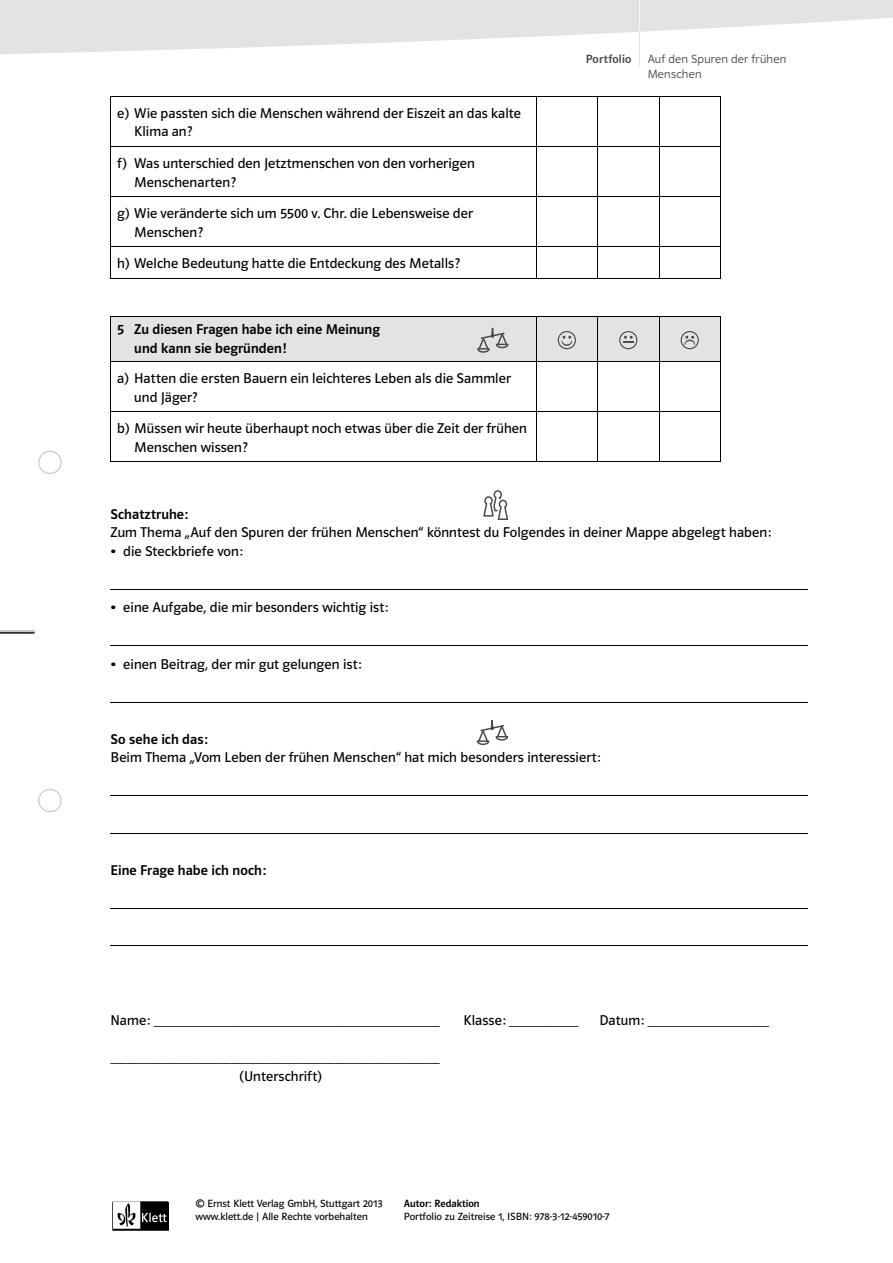
<style>
.page{position:relative;width:893px;height:1263px;background:#fff}
.page>*{position:absolute;margin:0;border:0;box-sizing:border-box;transform-origin:0 0}
.t1{font:14.25px/18.8px "Polo ST11 K Buch";letter-spacing:.005em;color:#000}
.t2{font:14.25px/18.8px "Polo ST11 K Krftg";letter-spacing:.005em;color:#000}
.t3{font:12px/15px "Polo ST11 K Leicht";letter-spacing:.02em;color:#4a4a49}
.t4{font:12px "Polo ST11 K Krftg";letter-spacing:.01em;color:#4a4a49}
.t5{font:10.5px/12.8px "Polo ST11 K Buch";color:#000}
.t6{font:10.5px "Polo ST11 K Krftg";color:#000}
.s1{font-family:"Polo ST11 K Krftg"}
</style>
<div class="page">
<img style="left:0;top:632px;width:34px;height:1px">
<hr style="left:0;top:631px;width:34px;height:1px;background:#c6c6c6">
<svg style="left:38px;top:451px;width:24px;height:23px"></svg>
<svg style="left:38px;top:789px;width:24px;height:23px"></svg>
<hr style="left:111px;top:589px;width:697px;height:1px;background:#000">
<hr style="left:111px;top:645px;width:697px;height:1px;background:#000">
<hr style="left:111px;top:702px;width:697px;height:1px;background:#000">
<hr style="left:111px;top:795px;width:697px;height:1px;background:#000">
<hr style="left:111px;top:833px;width:697px;height:1px;background:#000">
<hr style="left:111px;top:908px;width:697px;height:1px;background:#000">
<hr style="left:111px;top:945px;width:697px;height:1px;background:#000">
<hr style="left:111px;top:96px;width:425px;height:1px;background:#000">
<hr style="left:536px;top:97px;width:1px;height:49px;background:#000">
<hr style="left:597px;top:97px;width:1px;height:49px;background:#000">
<hr style="left:659px;top:97px;width:1px;height:49px;background:#000">
<hr style="left:111px;top:146px;width:425px;height:1px;background:#000">
<hr style="left:536px;top:147px;width:1px;height:49px;background:#000">
<hr style="left:597px;top:147px;width:1px;height:49px;background:#000">
<hr style="left:659px;top:147px;width:1px;height:49px;background:#000">
<hr style="left:111px;top:196px;width:425px;height:1px;background:#000">
<hr style="left:536px;top:197px;width:1px;height:49px;background:#000">
<hr style="left:597px;top:197px;width:1px;height:49px;background:#000">
<hr style="left:659px;top:197px;width:1px;height:49px;background:#000">
<hr style="left:111px;top:246px;width:425px;height:1px;background:#000">
<hr style="left:536px;top:247px;width:1px;height:31px;background:#000">
<hr style="left:597px;top:247px;width:1px;height:31px;background:#000">
<hr style="left:659px;top:247px;width:1px;height:31px;background:#000">
<hr style="left:111px;top:278px;width:425px;height:1px;background:#000">
<hr style="left:111px;top:97px;width:1px;height:49px;background:#000">
<hr style="left:720px;top:97px;width:1px;height:49px;background:#000">
<hr style="left:111px;top:147px;width:1px;height:49px;background:#000">
<hr style="left:720px;top:147px;width:1px;height:49px;background:#000">
<hr style="left:111px;top:197px;width:1px;height:49px;background:#000">
<hr style="left:720px;top:197px;width:1px;height:49px;background:#000">
<hr style="left:111px;top:247px;width:1px;height:31px;background:#000">
<hr style="left:720px;top:247px;width:1px;height:31px;background:#000">
<hr style="left:536px;top:96px;width:62px;height:1px;background:#000">
<hr style="left:598px;top:96px;width:61px;height:1px;background:#000">
<hr style="left:659px;top:96px;width:62px;height:1px;background:#000">
<hr style="left:536px;top:146px;width:62px;height:1px;background:#000">
<hr style="left:598px;top:146px;width:61px;height:1px;background:#000">
<hr style="left:659px;top:146px;width:62px;height:1px;background:#000">
<hr style="left:536px;top:196px;width:62px;height:1px;background:#000">
<hr style="left:598px;top:196px;width:61px;height:1px;background:#000">
<hr style="left:659px;top:196px;width:62px;height:1px;background:#000">
<hr style="left:536px;top:246px;width:62px;height:1px;background:#000">
<hr style="left:536px;top:278px;width:62px;height:1px;background:#000">
<hr style="left:598px;top:246px;width:61px;height:1px;background:#000">
<hr style="left:598px;top:278px;width:61px;height:1px;background:#000">
<hr style="left:659px;top:246px;width:62px;height:1px;background:#000">
<hr style="left:659px;top:278px;width:62px;height:1px;background:#000">
<hr style="left:536px;top:362px;width:1px;height:49px;background:#000">
<hr style="left:597px;top:362px;width:1px;height:49px;background:#000">
<hr style="left:659px;top:362px;width:1px;height:49px;background:#000">
<hr style="left:536px;top:412px;width:1px;height:49px;background:#000">
<hr style="left:597px;top:412px;width:1px;height:49px;background:#000">
<hr style="left:659px;top:412px;width:1px;height:49px;background:#000">
<hr style="left:111px;top:461px;width:425px;height:1px;background:#000">
<hr style="left:111px;top:412px;width:1px;height:49px;background:#000">
<hr style="left:720px;top:412px;width:1px;height:49px;background:#000">
<hr style="left:659px;top:316px;width:62px;height:1px;background:#000">
<hr style="left:720px;top:317px;width:1px;height:44px;background:#000">
<hr style="left:111px;top:362px;width:1px;height:49px;background:#000">
<hr style="left:659px;top:361px;width:62px;height:1px;background:#000">
<hr style="left:720px;top:362px;width:1px;height:49px;background:#000">
<hr style="left:111px;top:411px;width:425px;height:1px;background:#000">
<hr style="left:536px;top:411px;width:62px;height:1px;background:#000">
<hr style="left:598px;top:411px;width:61px;height:1px;background:#000">
<hr style="left:659px;top:411px;width:62px;height:1px;background:#000">
<hr style="left:536px;top:461px;width:62px;height:1px;background:#000">
<hr style="left:598px;top:461px;width:61px;height:1px;background:#000">
<hr style="left:659px;top:461px;width:62px;height:1px;background:#000">
<div style="left:111px;top:316px;width:609px;height:46px;background:#e3e3e3"></div>
<svg style="left:483px;top:490px;width:25px;height:30px"></svg>
<svg style="left:477px;top:720px;width:31px;height:25px"></svg>
<img style="left:113px;top:1229px;width:55px;height:1px">
<svg style="left:113px;top:1201px;width:55px;height:28px"></svg>
<hr style="left:639px;top:0;width:1px;height:66px;background:#e3e3e3">
<svg style="left:0;top:0;width:893px;height:54px;fill:#e3e3e3"></svg>
<svg style="left:639px;top:0;width:1px;height:32px"></svg>
<p class="t1" style="left:134px;top:104px;width:388px;text-indent:-17px">e) Wie passten sich die Menschen während der Eiszeit an das kalte<br>Klima an?</p>
<p class="t1" style="left:134px;top:154px;width:342px;text-indent:-17px">f) Was unterschied den Jetztmenschen von den vorherigen<br>Menschenarten?</p>
<p class="t1" style="left:134px;top:204px;width:340px;text-indent:-17px">g) Wie veränderte sich um 5500 v. Chr. die Lebensweise der<br>Menschen?</p>
<p class="t1" style="left:117px;top:254px;width:344px">h) Welche Bedeutung hatte die Entdeckung des Metalls?</p>
<p class="t2" style="left:134px;top:320px;width:247px;text-indent:-17px">5 Zu diesen Fragen habe ich eine Meinung und kann sie begründen!</p>
<p class="t1" style="left:134px;top:369px;width:378px;text-indent:-17px">a) Hatten die ersten Bauern ein leichteres Leben als die Sammler und Jäger?</p>
<p class="t1" style="left:134px;top:419px;width:394px;text-indent:-17px">b) Müssen wir heute überhaupt noch etwas über die Zeit der frühen<br>Menschen wissen?</p>
<p class="t4" style="left:586px;top:53px;width:47px">Portfolio</p>
<p class="t3" style="left:648px;top:52px;width:140px">Auf den Spuren der frühen<br>Menschen</p>
<p class="t2" style="left:111px;top:504px;width:79px">Schatztruhe:</p>
<p class="t1" style="left:111px;top:523px;width:662px">Zum Thema „Auf den Spuren der frühen Menschen“ könntest du Folgendes in deiner Mappe abgelegt haben:</p>
<p class="t1" style="left:111px;top:542px;width:134px"><span class="s1">•</span> die Steckbriefe von:</p>
<p class="t1" style="left:111px;top:598px;width:279px"><span class="s1">•</span> eine Aufgabe, die mir besonders wichtig ist:</p>
<p class="t1" style="left:111px;top:654px;width:252px"><span class="s1">•</span> einen Beitrag, der mir gut gelungen ist:</p>
<p class="t2" style="left:111px;top:729px;width:99px">So sehe ich das:</p>
<p class="t1" style="left:111px;top:748px;width:492px">Beim Thema „Vom Leben der frühen Menschen“ hat mich besonders interessiert:</p>
<p class="t2" style="left:111px;top:861px;width:157px">Eine Frage habe ich noch:</p>
<p class="t1" style="left:111px;top:1011px;width:331px">Name: _________________________________</p>
<p class="t1" style="left:463px;top:1011px;width:116px">Klasse: ________</p>
<p class="t1" style="left:600px;top:1011px;width:171px">Datum: ______________</p>
<p class="t1" style="left:240px;top:1048px;width:202px;text-indent:-129px">______________________________________ (Unterschrift)</p>
<p class="t5" style="left:196px;top:1197px;width:188px">© Ernst Klett Verlag GmbH, Stuttgart 2013 www.klett.de | Alle Rechte vorbehalten</p>
<p class="t6" style="left:404px;top:1198px;width:77px">Autor: Redaktion</p>
<p class="t5" style="left:404px;top:1210px;width:207px">Portfolio zu Zeitreise 1, ISBN: 978-3-12-459010-7</p>
</div>
